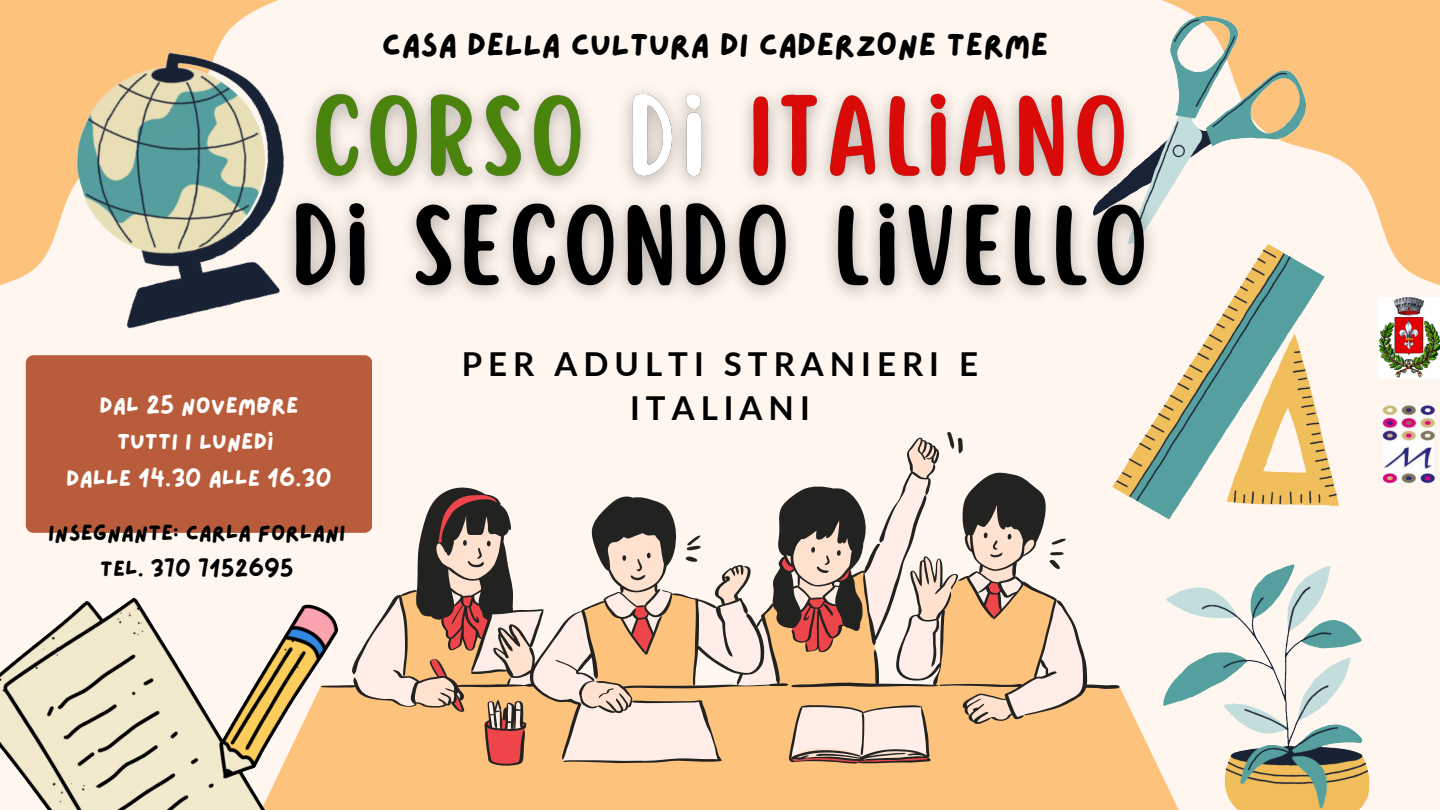
<style>
.page{position:relative;width:1440px;height:810px;background:#fff7ef}
.page>*{position:absolute;margin:0;border:0;box-sizing:border-box;transform-origin:0 0}
.t1{font:33px "Lazydog";color:#000}
.t2{font:700 33px "Lato";letter-spacing:.185em;color:#000}
.t3{font:23px "Lazydog";color:#fff}
.t4{font:22.3px "Lazydog";color:#000}
</style>
<div class="page">
<div style="left:337px;top:688px;width:820px;height:122px;background:#fdc27c"></div>
<svg style="left:337px;top:432px;width:783px;height:335px"></svg>
<img style="left:0;top:597px;width:337px;height:213px">
<img style="left:1157px;top:564px;width:213px;height:246px">
<img style="left:1094px;top:312px;width:246px;height:209px">
<div style="left:0;top:0;width:279px;height:285px;background:#fdc27c"></div>
<svg style="left:1161px;top:0;width:279px;height:312px;fill:#fdc27c"></svg>
<img style="left:33px;top:21px;width:246px;height:308px">
<img style="left:1161px;top:17px;width:144px;height:227px">
<img style="left:271px;top:73px;width:899px;height:241px">
<div style="left:26px;top:355px;width:346px;height:178px;background:#b95c3c;border-radius:8px"></div>
<img style="left:1379px;top:298px;width:61px;height:81px">
<img style="left:1383px;top:404px;width:53px;height:80px">
<p class="t1" style="left:382px;top:29px;width:668px">CASA DELLA CULTURA DI CADERZONE TERME</p>
<h3 class="t2" style="left:462px;top:344px;width:518px">PER ADULTI STRANIERI E</h3>
<h2 class="t3" style="left:99px;top:394px;width:201px">DAL 25 NOVEMBRE</h2>
<h3 class="t2" style="left:630px;top:387px;width:181px">ITALIANI</h3>
<p class="t3" style="left:117px;top:431px;width:159px">TUTTI I LUNEDÌ</p>
<p class="t3" style="left:66px;top:468px;width:267px">DALLE 14.30 ALLE 16.30</p>
<p class="t4" style="left:48px;top:522px;width:299px">INSEGNANTE: CARLA FORLANI</p>
<p class="t4" style="left:100px;top:558px;width:195px">TEL. 370 7152695</p>
</div>
